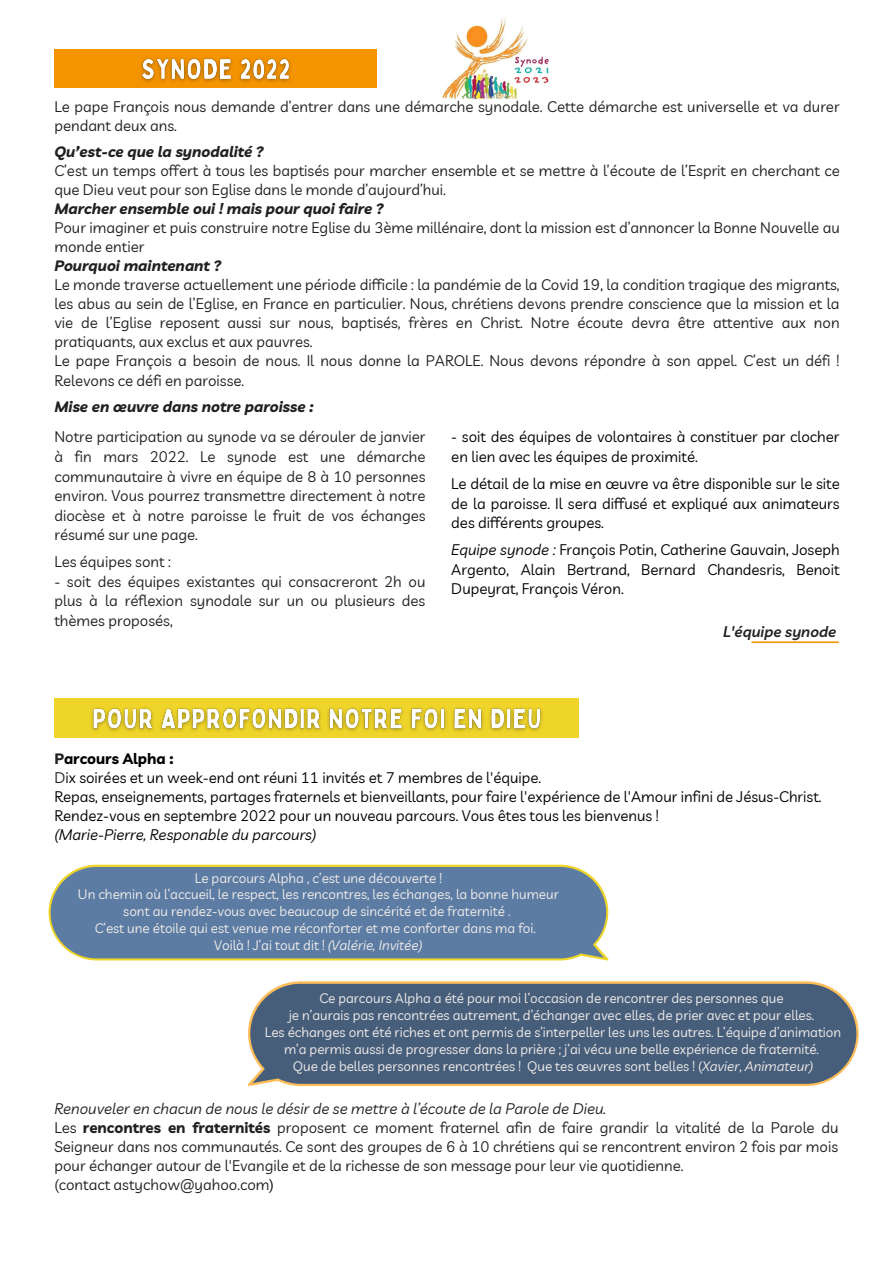
<style>
.page{position:relative;width:894px;height:1264px;background:#fff}
.page>*{position:absolute;margin:0;border:0;box-sizing:border-box;transform-origin:0 0}
.t1{font:15px/19px "Livvic";color:#20201f;text-align:justify}
.t2{font:15px/19.5px "Livvic";color:#000;text-align:justify}
.t3{font:italic 700 15px "Livvic";color:#20201f}
.t4{font:italic 15px "Livvic";color:#20201f}
.t5{font:italic 15px "Livvic";color:#000}
.t6{font:italic 600 15px "Livvic";color:#222}
.t7{font:700 15px "Livvic";color:#000}
.t8{font:13.5px/16.8px "Livvic";color:#f2edea;text-align:center}
.s1{font-style:italic}
.s2{color:#20201f}
.s3{font-weight:700}
.s4{color:#000}
</style>
<div class="page">
<div style="left:54px;top:698px;width:524px;height:40px;background:#efd529"></div>
<div style="left:54px;top:49px;width:322px;height:39px;background:#f49401"></div>
<svg style="left:751px;top:641px;width:87px;height:2px"></svg>
<img style="left:442px;top:17px;width:107px;height:82px">
<svg style="left:248px;top:981px;width:610px;height:105px;background:#56687d"></svg>
<img style="left:91px;top:707px;width:451px;height:25px">
<img style="left:141px;top:58px;width:150px;height:24px">
<svg style="left:48px;top:864px;width:560px;height:96px;background:#6985a2"></svg>
<p class="t1" style="left:54px;top:96px;width:786px">Le pape François nous demande d’entrer dans une démarche synodale. Cette démarche est universelle et va durer pendant deux ans.</p>
<p class="t3" style="left:54px;top:142px;width:211px">Qu’est-ce que la synodalité ?</p>
<p class="t1" style="left:54px;top:161px;width:786px">C’est un temps offert à tous les baptisés pour marcher ensemble et se mettre à l’écoute de l’Esprit en cherchant ce que Dieu veut pour son Eglise dans le monde d’aujourd’hui.</p>
<p class="t3" style="left:54px;top:199px;width:331px">Marcher ensemble oui ! mais pour quoi faire ?</p>
<p class="t1" style="left:54px;top:218px;width:786px">Pour imaginer et puis construire notre Eglise du 3ème millénaire, dont la mission est d’annoncer la Bonne Nouvelle au monde entier</p>
<p class="t3" style="left:54px;top:256px;width:168px">Pourquoi maintenant ?</p>
<p class="t1" style="left:54px;top:275px;width:786px">Le monde traverse actuellement une période difficile : la pandémie de la Covid 19, la condition tragique des migrants, les abus au sein de l’Eglise, en France en particulier. Nous, chrétiens devons prendre conscience que la mission et la vie de l’Eglise reposent aussi sur nous, baptisés, frères en Christ. Notre écoute devra être attentive aux non pratiquants, aux exclus et aux pauvres.</p>
<p class="t1" style="left:54px;top:351px;width:786px">Le pape François a besoin de nous. Il nous donne la PAROLE. Nous devons répondre à son appel. C’est un défi !<br>Relevons ce défi en paroisse.</p>
<p class="t3" style="left:54px;top:397px;width:260px">Mise en œuvre dans notre paroisse :</p>
<p class="t1" style="left:54px;top:427px;width:372px;line-height:19.5px">Notre participation au synode va se dérouler de janvier à fin mars 2022. Le synode est une démarche communautaire à vivre en équipe de 8 à 10 personnes environ. Vous pourrez transmettre directement à notre diocèse et à notre paroisse le fruit de vos échanges résumé sur une page.</p>
<p class="t1" style="left:54px;top:552px;width:118px">Les équipes sont :</p>
<p class="t1" style="left:54px;top:571px;width:372px;line-height:19.5px">- soit des équipes existantes qui consacreront 2h ou plus à la réflexion synodale sur un ou plusieurs des thèmes proposés,</p>
<p class="t2" style="left:451px;top:427px;width:389px">- soit des équipes de volontaires à constituer par clocher en lien avec les équipes de proximité.</p>
<p class="t2" style="left:451px;top:473px;width:390px">Le détail de la mise en œuvre va être disponible sur le site de la paroisse. Il sera diffusé et expliqué aux animateurs des différents groupes.</p>
<p class="t2" style="left:451px;top:539px;width:390px"><span class="s1">Equipe synode :</span> François Potin, Catherine Gauvain, Joseph Argento, Alain Bertrand, Bernard Chandesris, Benoit Dupeyrat, François Véron.</p>
<p class="t6" style="left:722px;top:622px;width:115px">L'équipe synode</p>
<p class="t7" style="left:54px;top:748px;width:121px"><span class="s2">P</span>arcours Alpha :</p>
<p class="t2" style="left:54px;top:767px;width:488px"><span class="s2">D</span>ix soirées et un week-end ont réuni 11 invités et 7 membres de l'équipe.</p>
<p class="t2" style="left:54px;top:786px;width:768px">Repas, enseignements, partages fraternels et bienveillants, pour faire l'expérience de l'Amour infini de Jésus-Christ.</p>
<p class="t2" style="left:54px;top:805px;width:605px">Rendez-vous en septembre 2022 pour un nouveau parcours. Vous êtes tous les bienvenus !</p>
<p class="t5" style="left:54px;top:825px;width:263px">(Marie-Pierre, Responable du parcours)</p>
<p class="t8" style="left:195px;top:869px;width:248px">Le parcours Alpha , c’est une découverte !</p>
<p class="t8" style="left:78px;top:885px;width:482px">Un chemin où l’accueil, le respect, les rencontres, les échanges, la bonne humeur</p>
<p class="t8" style="left:123px;top:902px;width:388px">sont au rendez-vous avec beaucoup de sincérité et de fraternité .</p>
<p class="t8" style="left:95px;top:919px;width:442px">C’est une étoile qui est venue me réconforter et me conforter dans ma foi.</p>
<p class="t8" style="left:214px;top:936px;width:210px">Voilà ! J’ai tout dit ! <span class="s1">(Valérie, Invitée)</span></p>
<p class="t8" style="left:319px;top:989px;width:465px">Ce parcours Alpha a été pour moi l’occasion de rencontrer des personnes que</p>
<p class="t8" style="left:288px;top:1006px;width:527px">je n’aurais pas rencontrées autrement, d’échanger avec elles, de prier avec et pour elles.</p>
<p class="t8" style="left:265px;top:1023px;width:577px">Les échanges ont été riches et ont permis de s’interpeller les uns les autres. L’équipe d’animation m’a permis aussi de progresser dans la prière ; j’ai vécu une belle expérience de fraternité.</p>
<p class="t8" style="left:293px;top:1057px;width:522px">Que de belles personnes rencontrées ! Que tes œuvres sont belles ! (<span class="s1">Xavier</span>, <span class="s1">Animateur)</span></p>
<p class="t4" style="left:54px;top:1098px;width:553px">Renouveler en chacun de nous le désir de se mettre à l’écoute de la Parole de Dieu.</p>
<p class="t1" style="left:54px;top:1117px;width:785px">Les <span class="s3">rencontres en fraternités</span> proposent ce moment fraternel afin de faire grandir la vitalité de la Parole du Seigneur dans nos communautés. Ce sont des groupes de 6 à 10 chrétiens qui se rencontrent environ 2 fois par mois pour échanger autour de l'Evangile et de la richesse de son message pour leur vie quotidienne.</p>
<p class="t1" style="left:54px;top:1174px;width:221px">(contact astychow@yahoo.com<span class="s4">)</span></p>
</div>
